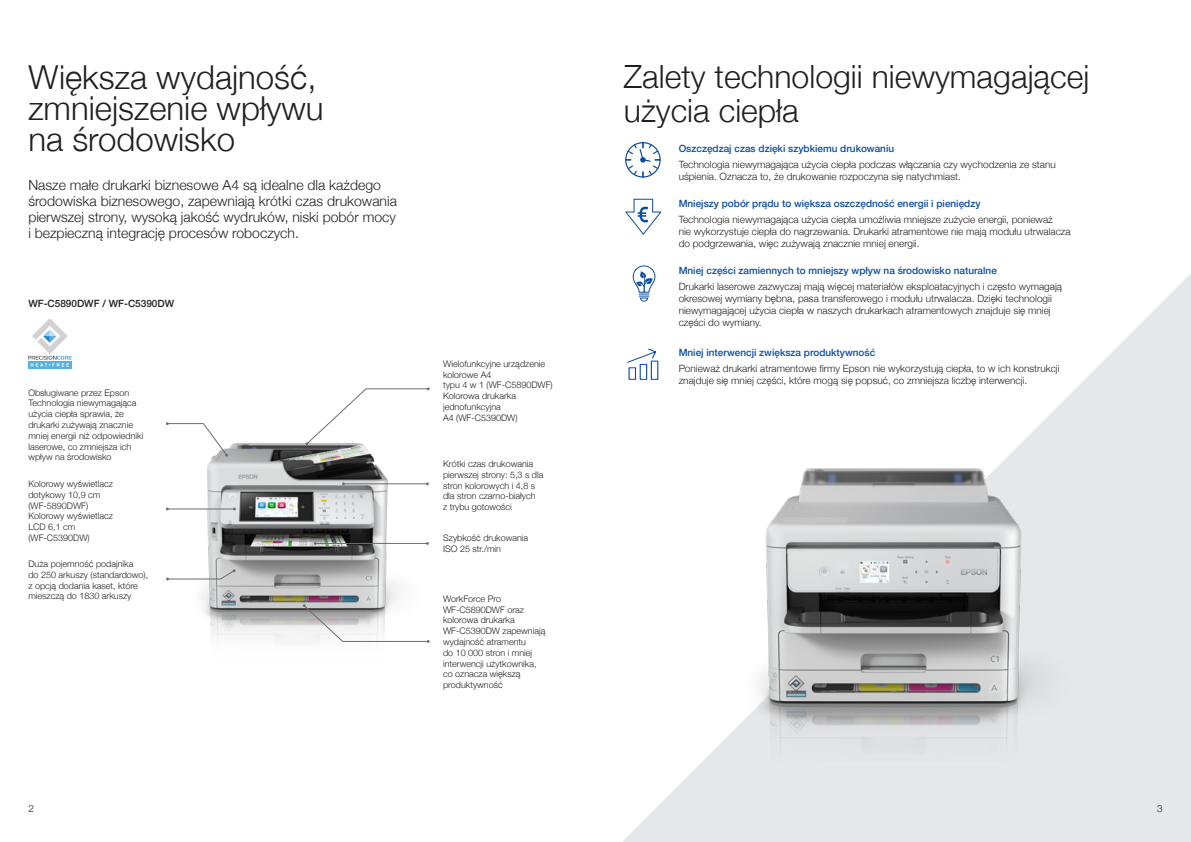
<style>
.page{position:relative;width:1191px;height:842px;background:#fff}
.page>*{position:absolute;margin:0;border:0;box-sizing:border-box;transform-origin:0 0}
.t1{font:300 33px/31px "Helvetica Neue";color:#231f20}
.t2{font:300 32px/34px "Helvetica Neue";color:#231f20}
.t3{font:300 14px/16px "Helvetica Neue";color:#231f20}
.Brochure_Body_Copy{font:300 10px/12px "Helvetica Neue";color:#231f20}
.Brochure_Small_Sub_H{font:500 10px "Helvetica Neue";color:#0d4da1}
.Brochure_Small_Sub_H-2{font:500 10px "Helvetica Neue";color:#231f20}
.t4{font:300 9px/10.8px "Helvetica Neue";color:#231f20}
</style>
<div class="page">
<svg style="left:622px;top:274px;width:569px;height:568px"></svg>
<img style="left:166px;top:443px;width:264px;height:200px">
<div style="left:28px;top:361px;width:44px;height:8px;background:#57b0e2"></div>
<svg style="left:28px;top:319px;width:44px;height:48px"></svg>
<hr style="left:167px;top:509px;width:67px;height:1px;background:#6c6d70">
<svg style="left:166px;top:569px;width:69px;height:11px"></svg>
<hr style="left:315px;top:543px;width:112px;height:1px;background:#6c6d70">
<hr style="left:343px;top:483px;width:84px;height:1px;background:#6c6d70">
<svg style="left:305px;top:387px;width:124px;height:58px"></svg>
<svg style="left:303px;top:604px;width:126px;height:39px"></svg>
<svg style="left:166px;top:422px;width:62px;height:34px"></svg>
<img style="left:683px;top:405px;width:420px;height:356px">
<svg style="left:625px;top:142px;width:35px;height:36px"></svg>
<svg style="left:625px;top:198px;width:37px;height:37px"></svg>
<svg style="left:632px;top:265px;width:24px;height:37px"></svg>
<svg style="left:627px;top:349px;width:31px;height:31px"></svg>
<p class="t1" style="left:28px;top:59px;width:297px">Większa wydajność, zmniejszenie wpływu na środowisko</p>
<p class="t3" style="left:28px;top:176px;width:370px">Nasze małe drukarki biznesowe A4 są idealne dla każdego środowiska biznesowego, zapewniają krótki czas drukowania pierwszej strony, wysoką jakość wydruków, niski pobór mocy i bezpieczną integrację procesów roboczych.</p>
<p class="Brochure_Small_Sub_H-2" style="left:28px;top:295px;width:147px">WF-C5890DWF / WF-C5390DW</p>
<p class="t4" style="left:28px;top:386px;width:117px">Obsługiwane przez Epson<br>Technologia niewymagająca użycia ciepła sprawia, że drukarki zużywają znacznie mniej energii niż odpowiedniki laserowe, co zmniejsza ich wpływ na środowisko</p>
<p class="t4" style="left:28px;top:478px;width:86px">Kolorowy wyświetlacz dotykowy 10,9 cm (WF-5890DWF)<br>Kolorowy wyświetlacz<br>LCD 6,1 cm (WF-C5390DW)</p>
<p class="t4" style="left:28px;top:558px;width:121px">Duża pojemność podajnika<br>do 250 arkuszy (standardowo), z opcją dodania kaset, które mieszczą do 1830 arkuszy</p>
<p class="t4" style="left:443px;top:357px;width:111px">Wielofunkcyjne urządzenie kolorowe A4<br>typu 4 w 1 (WF-C5890DWF)</p>
<p class="t4" style="left:443px;top:390px;width:76px">Kolorowa drukarka jednofunkcyjna<br>A4 (WF-C5390DW)</p>
<p class="t4" style="left:443px;top:458px;width:102px">Krótki czas drukowania pierwszej strony: 5,3 s dla stron kolorowych i 4,8 s dla stron czarno-białych<br>z trybu gotowości</p>
<p class="t4" style="left:443px;top:532px;width:87px">Szybkość drukowania<br>ISO 25 str./min</p>
<p class="t4" style="left:443px;top:593px;width:104px">WorkForce Pro<br>WF-C5890DWF oraz kolorowa drukarka<br>WF-C5390DW zapewniają wydajność atramentu<br>do 10 000 stron i mniej interwencji użytkownika, co oznacza większą produktywność</p>
<p class="Brochure_Body_Copy" style="left:28px;top:802px;width:7px">2</p>
<p class="t2" style="left:624px;top:57px;width:467px">Zalety technologii niewymagającej użycia ciepła</p>
<p class="Brochure_Small_Sub_H" style="left:678px;top:140px;width:217px">Oszczędzaj czas dzięki szybkiemu drukowaniu</p>
<p class="Brochure_Body_Copy" style="left:678px;top:158px;width:378px">Technologia niewymagająca użycia ciepła podczas włączania czy wychodzenia ze stanu uśpienia. Oznacza to, że drukowanie rozpoczyna się natychmiast.</p>
<p class="Brochure_Small_Sub_H" style="left:678px;top:195px;width:303px">Mniejszy pobór prądu to większa oszczędność energii i pieniędzy</p>
<p class="Brochure_Body_Copy" style="left:678px;top:213px;width:393px">Technologia niewymagająca użycia ciepła umożliwia mniejsze zużycie energii, ponieważ<br>nie wykorzystuje ciepła do nagrzewania. Drukarki atramentowe nie mają modułu utrwalacza do podgrzewania, więc zużywają znacznie mniej energii.</p>
<p class="Brochure_Small_Sub_H" style="left:678px;top:262px;width:320px">Mniej części zamiennych to mniejszy wpływ na środowisko naturalne</p>
<p class="Brochure_Body_Copy" style="left:678px;top:280px;width:385px">Drukarki laserowe zazwyczaj mają więcej materiałów eksploatacyjnych i często wymagają okresowej wymiany bębna, pasa transferowego i modułu utrwalacza. Dzięki technologii niewymagającej użycia ciepła w naszych drukarkach atramentowych znajduje się mniej części do wymiany.</p>
<p class="Brochure_Small_Sub_H" style="left:678px;top:344px;width:198px">Mniej interwencji zwiększa produktywność</p>
<p class="Brochure_Body_Copy" style="left:678px;top:362px;width:382px">Ponieważ drukarki atramentowe firmy Epson nie wykorzystują ciepła, to w ich konstrukcji znajduje się mniej części, które mogą się popsuć, co zmniejsza liczbę interwencji.</p>
<p class="Brochure_Body_Copy" style="left:1157px;top:802px;width:7px">3</p>
</div>
